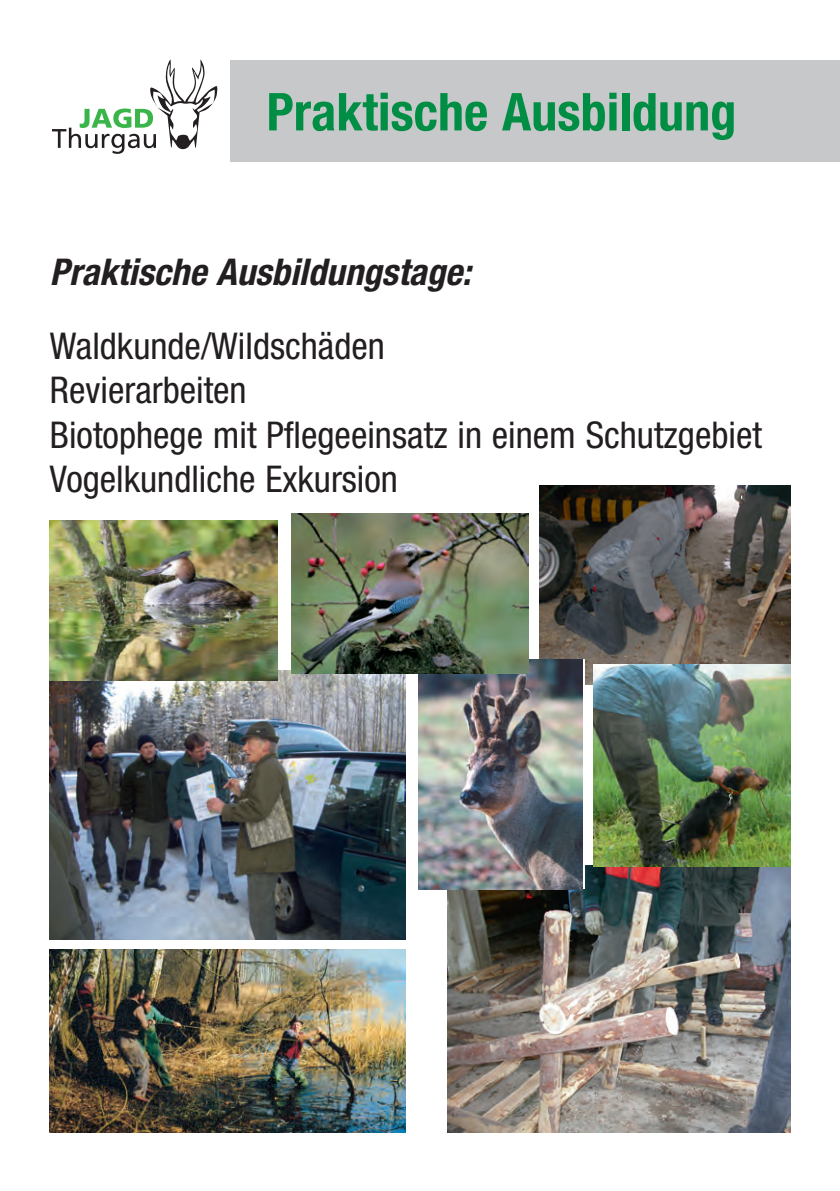
<style>
.page{position:relative;width:840px;height:1191px;background:#fff}
.page>*{position:absolute;margin:0;border:0;box-sizing:border-box;transform-origin:0 0}
.t1{font:700 condensed 52.2px "Helvetica Neue LT";color:#008d44}
.t2{font:condensed 36.8px/44.2px "Helvetica Neue LT";color:#231f20}
.t3{font:italic 700 condensed 36.8px "Helvetica Neue LT";color:#231f20}
</style>
<div class="page">
<div style="left:230px;top:60px;width:609px;height:102px;background:#c7c8ca"></div>
<img style="left:447px;top:865px;width:343px;height:267px">
<img style="left:49px;top:671px;width:357px;height:269px">
<img style="left:539px;top:486px;width:251px;height:199px">
<img style="left:49px;top:949px;width:357px;height:183px">
<img style="left:592px;top:664px;width:198px;height:202px">
<img style="left:418px;top:659px;width:164px;height:230px">
<img style="left:291px;top:514px;width:237px;height:160px">
<img style="left:49px;top:520px;width:228px;height:160px">
<svg style="left:52px;top:60px;width:166px;height:94px"></svg>
<h1 class="t1" style="left:266px;top:93px;width:471px">Praktische Ausbildung</h1>
<p class="t3" style="left:50px;top:259px;width:422px">Praktische Ausbildungstage:</p>
<p class="t2" style="left:50px;top:327px;width:713px">Waldkunde/Wildschäden<br>Revierarbeiten<br>Biotophege mit Pflegeeinsatz in einem Schutzgebiet<br>Vogelkundliche Exkursion</p>
</div>
